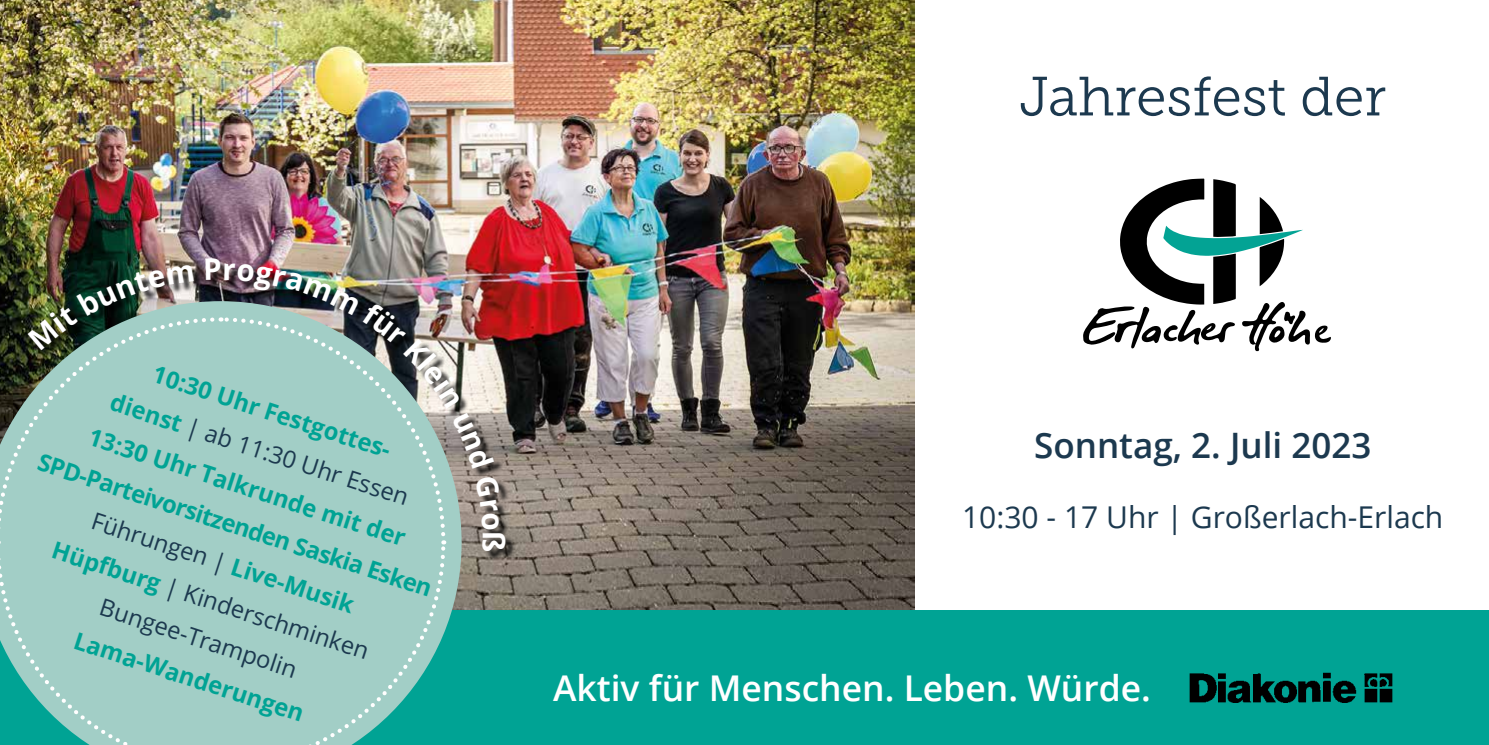
<style>
.page{position:relative;width:1489px;height:745px;background:#fff}
.page>*{position:absolute;margin:0;border:0;box-sizing:border-box;transform-origin:0 0}
.t1{font:55px "Museo Slab 300";color:#1c394f}
.t2{font:600 35.5px "Open Sans";color:#fff}
.t3{font:600 35px "Open Sans";color:#1c394f}
.t4{font:30px "Open Sans";color:#1c394f}
.t5{font:700 29.75px "Open Sans";color:#fff}
.t6{font:700 23.75px/39.5px "Open Sans";color:#00a394;text-align:center}
.s1{font-weight:400;color:#1c394f}
</style>
<div class="page">
<img style="left:0;top:0;width:914px;height:609px">
<div style="left:0;top:609px;width:1488px;height:135px;background:#00a394"></div>
<img style="left:1189px;top:672px;width:204px;height:31px">
<svg style="left:1083px;top:178px;width:247px;height:173px"></svg>
<svg style="left:224px;top:561px;width:223px;height:183px;background:#91c9c1"></svg>
<svg style="left:0;top:315px;width:30px;height:225px;background:#698277"></svg>
<svg style="left:0;top:540px;width:221px;height:205px;background:#93cac1"></svg>
<div style="left:30px;top:260px;width:486px;height:301px;background:#000;opacity:.86"></div>
<img style="left:28px;top:264px;width:166px;height:86px">
<img style="left:206px;top:258px;width:288px;height:210px">
<svg style="left:475px;top:475px;width:25px;height:54px"></svg>
<h1 class="t1" style="left:1019px;top:66px;width:368px">Jahresfest der</h1>
<p class="t6" style="left:82px;top:328px;width:414px;rotate:18deg">10:30 Uhr Festgottes-<br>dienst <span class="s1">| ab 11:30 Uhr Essen<br></span>13:30 Uhr Talkrunde mit der<br>SPD-Parteivorsitzenden Saskia Esken<br><span class="s1">Führungen |</span> Live-Musik<br>Hüpfburg <span class="s1">| Kinderschminken<br>Bungee-Trampolin</span></p>
<p class="t6" style="left:81px;top:619px;width:242px;rotate:18deg">Lama-Wanderungen</p>
<p class="t5" style="left:514px;top:531px;width:23px;rotate:90deg">ß</p>
<h3 class="t3" style="left:1034px;top:420px;width:339px">Sonntag, 2. Juli 2023</h3>
<p class="t4" style="left:962px;top:496px;width:483px">10:30 - 17 Uhr | Großerlach-Erlach</p>
<h2 class="t2" style="left:553px;top:663px;width:599px">Aktiv für Menschen. Leben. Würde.</h2>
</div>
